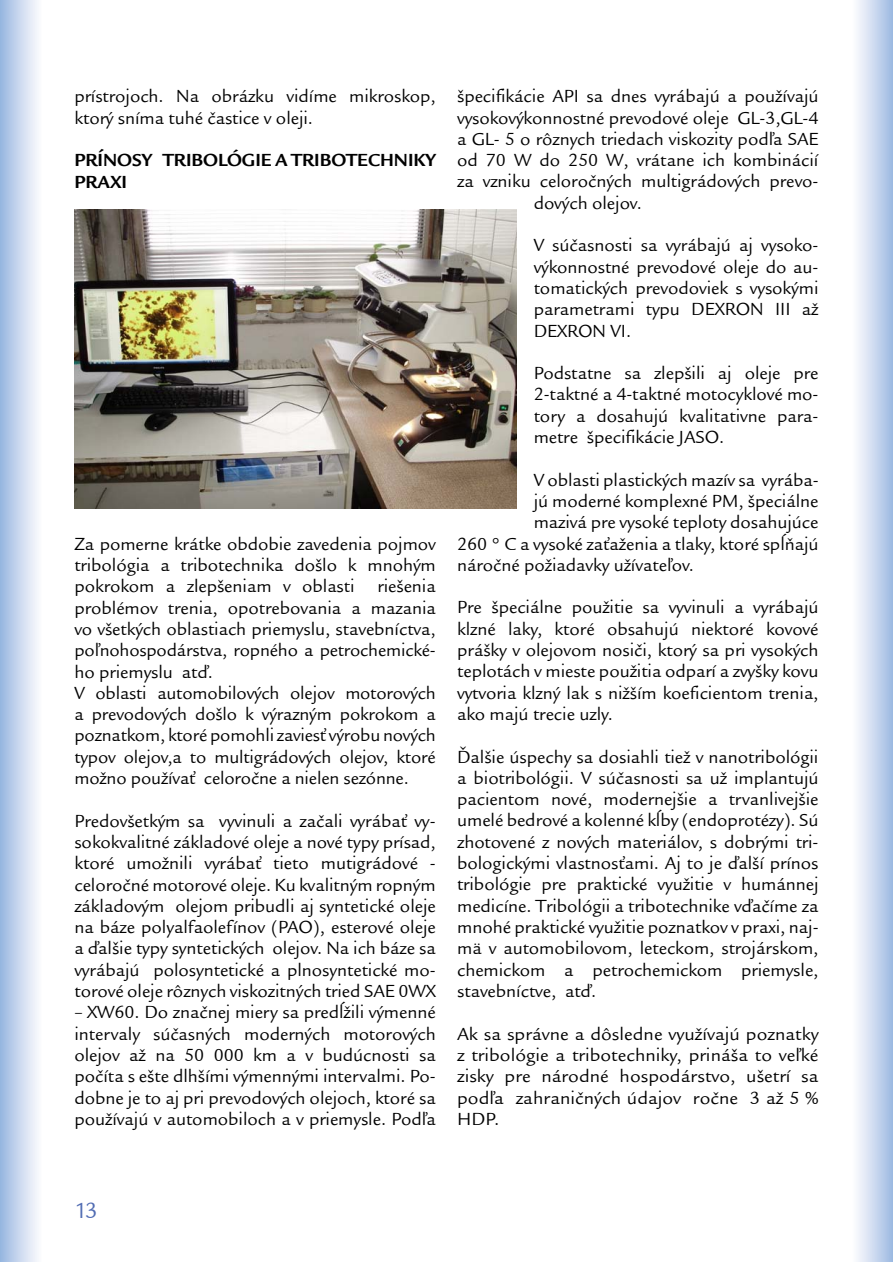
<style>
.page{position:relative;width:893px;height:1263px;background:#fff}
.page>*{position:absolute;margin:0;border:0;box-sizing:border-box;transform-origin:0 0}
.t1{font:22.5px "Legacy Sans Itc TEE";color:#516cb3}
.t2{font:18px/21.3px "Legacy Sans Itc TEE";letter-spacing:-.005em;color:#000;text-align:justify}
.t3{font:700 18px/21.3px "Legacy Sans Itc TEE";letter-spacing:-.005em;color:#000}
</style>
<div class="page">
<div style="left:1px;top:0;width:41px;height:1261px;background:linear-gradient(to right,#9cb9e1,#fffeff)"></div>
<div style="left:852px;top:0;width:41px;height:1261px;background:linear-gradient(to right,#fff,#9fbae2)"></div>
<img style="left:74px;top:209px;width:443px;height:299px">
<hr style="left:892px;top:1px;width:1px;height:1262px;background:#6c80bf">
<p class="t2" style="left:74px;top:86px;width:363px">prístrojoch. Na obrázku vidíme mikroskop, ktorý sníma tuhé častice v oleji.</p>
<p class="t3" style="left:74px;top:150px;width:363px">PRÍNOSY TRIBOLÓGIE A TRIBOTECHNIKY<br>PRAXI</p>
<p class="t2" style="left:74px;top:533px;width:363px">Za pomerne krátke obdobie zavedenia pojmov tribológia a tribotechnika došlo k mnohým pokrokom a zlepšeniam v oblasti</p>
<p class="t2" style="left:74px;top:576px;width:363px;text-align:left;text-indent:303px">riešenia problémov trenia, opotrebovania a mazania vo všetkých oblastiach priemyslu, stavebníctva, poľnohospodárstva, ropného a petrochemické&shy;ho priemyslu atď.<br>V oblasti automobilových olejov motorových a prevodových došlo k výrazným pokrokom a poznatkom, ktoré pomohli zaviesť výrobu nových typov olejov,a to multigrádových olejov, ktoré možno používať celoročne a nielen sezónne.</p>
<p class="t2" style="left:74px;top:810px;width:363px">Predovšetkým sa vyvinuli a začali vyrábať vy&shy;sokokvalitné základové oleje a nové typy prísad, ktoré umožnili vyrábať tieto mutigrádové - celoročné motorové oleje. Ku kvalitným ropným základovým olejom pribudli aj syntetické oleje na báze polyalfaolefínov (PAO), esterové oleje a ďalšie typy syntetických olejov. Na ich báze sa vyrábajú polosyntetické a plnosyntetické mo&shy;torové oleje rôznych viskozitných tried SAE 0WX</p>
<p class="t2" style="left:74px;top:1002px;width:363px">– XW60. Do značnej miery sa predĺžili výmenné intervaly súčasných moderných motorových olejov až na 50 000 km a v budúcnosti sa počíta s ešte dlhšími výmennými intervalmi. Po&shy;dobne je to aj pri prevodových olejoch, ktoré sa používajú v automobiloch a v priemysle. Podľa</p>
<p class="t2" style="left:457px;top:86px;width:363px">špecifikácie API sa dnes vyrábajú a používajú</p>
<p class="t2" style="left:457px;top:107px;width:363px">vysokovýkonnostné prevodové oleje GL-3,GL-4</p>
<p class="t2" style="left:457px;top:128px;width:363px">a GL- 5 o rôznych triedach viskozity podľa SAE</p>
<p class="t2" style="left:457px;top:150px;width:363px">od 70 W do 250 W, vrátane ich kombinácií</p>
<p class="t2" style="left:457px;top:171px;width:363px">za vzniku celoročných multigrádových prevo-</p>
<p class="t2" style="left:534px;top:192px;width:110px">dových olejov.</p>
<p class="t2" style="left:534px;top:235px;width:286px">V súčasnosti sa vyrábajú aj vysoko&shy;výkonnostné prevodové oleje do au&shy;tomatických prevodoviek s vysokými parametrami typu DEXRON III až DEXRON VI.</p>
<p class="t2" style="left:534px;top:363px;width:286px">Podstatne sa zlepšili aj oleje pre 2-taktné a 4-taktné motocyklové mo&shy;tory a dosahujú kvalitativne para&shy;metre špecifikácie JASO.</p>
<p class="t2" style="left:534px;top:469px;width:286px">V oblasti plastických mazív sa vyrába-</p>
<p class="t2" style="left:534px;top:491px;width:286px">jú moderné komplexné PM, špeciálne</p>
<p class="t2" style="left:534px;top:512px;width:286px">mazivá pre vysoké teploty dosahujúce</p>
<p class="t2" style="left:457px;top:533px;width:363px">260 ° C a vysoké zaťaženia a tlaky, ktoré spĺňajú</p>
<p class="t2" style="left:457px;top:554px;width:239px">náročné požiadavky užívateľov.</p>
<p class="t2" style="left:457px;top:597px;width:363px">Pre špeciálne použitie sa vyvinuli a vyrábajú klzné laky, ktoré obsahujú niektoré kovové prášky v olejovom nosiči, ktorý sa pri vysokých teplotách v mieste použitia odparí a zvyšky kovu vytvoria klzný lak s nižším koeficientom trenia, ako majú trecie uzly.</p>
<p class="t2" style="left:457px;top:746px;width:363px">Ďalšie úspechy sa dosiahli tiež v nanotribológii a biotribológii. V súčasnosti sa už implantujú pacientom nové, modernejšie a trvanlivejšie umelé bedrové a kolenné kĺby (endoprotézy). Sú zhotovené z nových materiálov, s dobrými tri&shy;bologickými vlastnosťami. Aj to je ďalší prínos tribológie pre praktické využitie v humánnej medicíne. Tribológii a tribotechnike vďačíme za mnohé praktické využitie poznatkov v praxi, naj&shy;mä v automobilovom, leteckom, strojárskom, chemickom a petrochemickom priemysle, stavebníctve, atď.</p>
<p class="t2" style="left:457px;top:1023px;width:363px">Ak sa správne a dôsledne využívajú poznatky z tribológie a tribotechniky, prináša to veľké zisky pre národné hospodárstvo, ušetrí sa podľa zahraničných údajov ročne 3 až 5 % HDP.</p>
<p class="t1" style="left:74px;top:1197px;width:25px">13</p>
</div>
